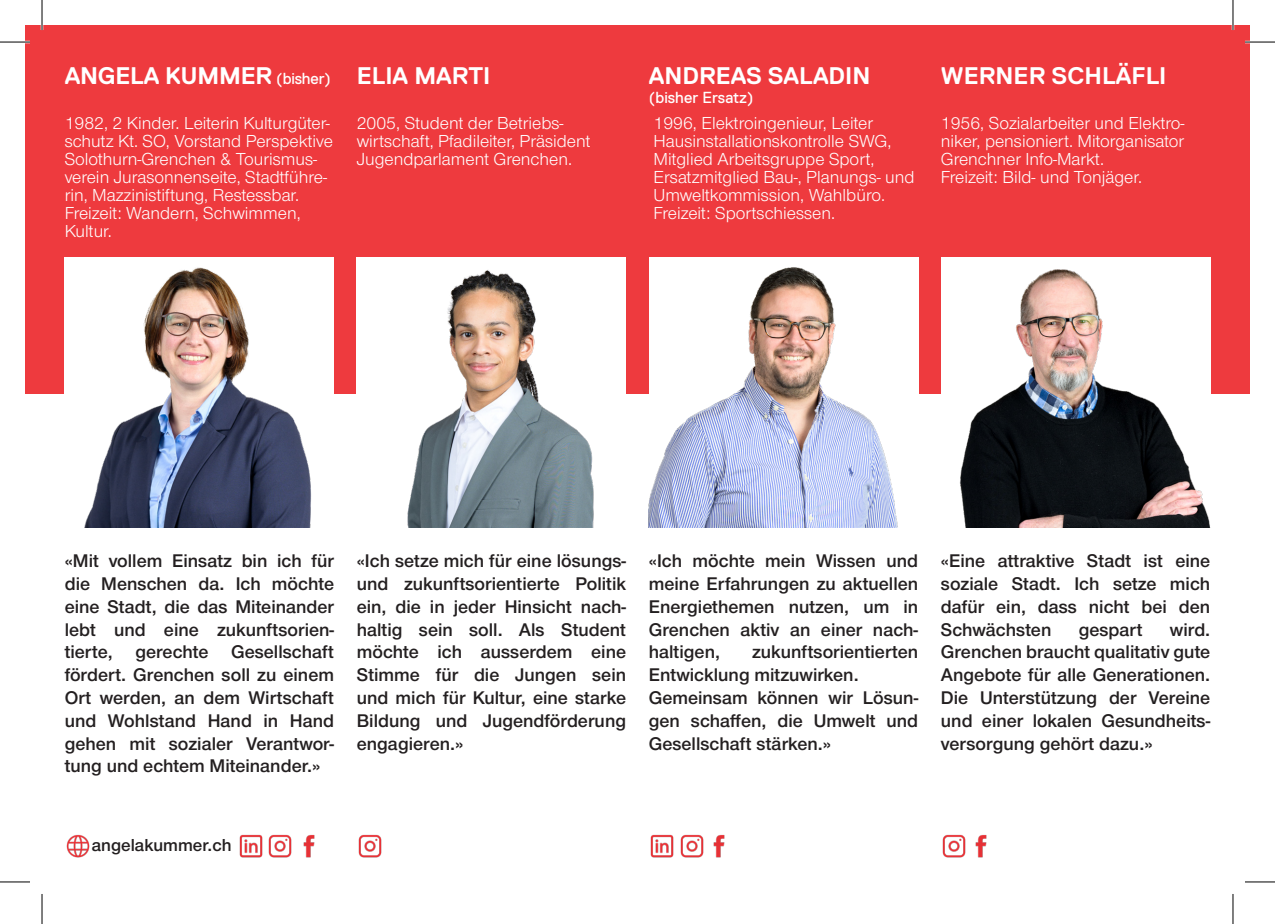
<style>
.page{position:relative;width:1275px;height:924px;background:#fff}
.page>*{position:absolute;margin:0;border:0;box-sizing:border-box;transform-origin:0 0}
.t1{font:700 24px "Replica";color:#fff}
.t2{font:19px/22.8px "Nimbus San Nov Sem Bol";color:#231f20;text-align:justify}
.t3{font:18px/18px "Nimbus San Nov";color:#fff}
.t4{font:18px "Nimbus San Nov Sem Bol";color:#231f20}
.t5{font:16px "Replica";color:#fff}
.s1{font-weight:400;font-size:16px}
</style>
<div class="page">
<div style="left:1233px;top:25px;width:17px;height:368px;background:#ee3a3e"></div>
<div style="left:25px;top:25px;width:1208px;height:368px;background:#ee3a3e"></div>
<img style="left:65px;top:257px;width:269px;height:270px">
<img style="left:357px;top:257px;width:269px;height:270px">
<img style="left:649px;top:257px;width:269px;height:270px">
<img style="left:941px;top:257px;width:269px;height:270px">
<img style="left:66px;top:834px;width:24px;height:24px">
<img style="left:303px;top:834px;width:12px;height:24px">
<img style="left:268px;top:834px;width:24px;height:24px">
<img style="left:239px;top:834px;width:24px;height:24px">
<img style="left:358px;top:834px;width:24px;height:24px">
<img style="left:680px;top:834px;width:45px;height:24px">
<img style="left:650px;top:834px;width:24px;height:24px">
<img style="left:942px;top:834px;width:45px;height:24px">
<hr style="left:0;top:41px;width:30px;height:2px;background:#fff">
<hr style="left:1245px;top:41px;width:30px;height:2px;background:#fff">
<hr style="left:41px;top:0;width:2px;height:30px;background:#fff">
<hr style="left:1231px;top:0;width:3px;height:30px;background:#fff">
<hr style="left:0;top:42px;width:30px;height:1px;background:#000">
<hr style="left:1245px;top:42px;width:30px;height:1px;background:#000">
<hr style="left:0;top:881px;width:30px;height:1px;background:#000">
<hr style="left:1245px;top:881px;width:30px;height:1px;background:#000">
<hr style="left:42px;top:0;width:1px;height:30px;background:#000">
<hr style="left:42px;top:893px;width:1px;height:30px;background:#000">
<hr style="left:1232px;top:0;width:1px;height:30px;background:#000">
<hr style="left:1232px;top:893px;width:1px;height:30px;background:#000">
<p class="t1" style="left:65px;top:62px;width:268px">ANGELA KUMMER <span class="s1">(bisher)</span></p>
<p class="t3" style="left:65px;top:114px;width:270px">1982, 2 Kinder. Leiterin Kulturgüter&shy;schutz Kt. SO, Vorstand Perspektive<br>Solothurn-Grenchen &amp; Tourismus&shy;verein Jurasonnenseite, Stadtführe&shy;rin, Mazzinistiftung, Restessbar.<br>Freizeit: Wandern, Schwimmen,<br>Kultur.</p>
<p class="t1" style="left:357px;top:62px;width:135px">ELIA MARTI</p>
<p class="t3" style="left:357px;top:114px;width:235px">2005, Student der Betriebs&shy;wirtschaft, Pfadileiter, Präsident<br>Jugendparlament Grenchen.</p>
<p class="t1" style="left:649px;top:62px;width:223px">ANDREAS SALADIN</p>
<p class="t5" style="left:649px;top:88px;width:106px">(bisher Ersatz)</p>
<p class="t3" style="left:653px;top:114px;width:262px">1996, Elektroingenieur, Leiter<br>Hausinstallationskontrolle SWG,<br>Mitglied Arbeitsgruppe Sport,<br>Ersatzmitglied Bau-, Planungs- und<br>Umweltkommission, Wahlbüro.<br>Freizeit: Sportschiessen.</p>
<p class="t1" style="left:941px;top:62px;width:227px">WERNER SCHLÄFLI</p>
<p class="t3" style="left:941px;top:114px;width:245px">1956, Sozialarbeiter und Elektro&shy;niker, pensioniert. Mitorganisator<br>Grenchner Info-Markt.<br>Freizeit: Bild- und Tonjäger.</p>
<p class="t2" style="left:65px;top:549px;width:271px">«Mit vollem Einsatz bin ich für die Menschen da. Ich möchte eine Stadt, die das Miteinander lebt und eine zukunftsorien&shy;tierte, gerechte Gesellschaft fördert. Grenchen soll zu einem Ort werden, an dem Wirtschaft und Wohlstand Hand in Hand gehen mit sozialer Verantwor&shy;tung und echtem Miteinander.»</p>
<p class="t2" style="left:357px;top:549px;width:271px">«Ich setze mich für eine lösungs&shy;und zukunftsorientierte Politik ein, die in jeder Hinsicht nach&shy;haltig sein soll. Als Student möchte ich ausserdem eine Stimme für die Jungen sein und mich für Kultur, eine starke Bildung und Jugendförderung engagieren.»</p>
<p class="t2" style="left:649px;top:549px;width:271px">«Ich möchte mein Wissen und meine Erfahrungen zu aktuellen Energiethemen nutzen, um in Grenchen aktiv an einer nach&shy;haltigen,</p>
<p class="t2" style="left:649px;top:640px;width:271px;text-align:left;text-indent:103px">zukunftsorientierten<br>Entwicklung mitzuwirken.<br>Gemeinsam können wir Lösun&shy;gen schaffen, die Umwelt und<br>Gesellschaft stärken.»</p>
<p class="t2" style="left:941px;top:549px;width:271px">«Eine attraktive Stadt ist eine soziale Stadt. Ich setze mich dafür ein, dass nicht bei den Schwächsten</p>
<p class="t2" style="left:941px;top:617px;width:271px;text-indent:229px">wird.<br>Grenchen braucht qualitativ gute Angebote für alle Generationen.<br>Die Unterstützung der Vereine und einer lokalen Gesundheits&shy;versorgung gehört dazu.»</p>
<p class="t2" style="left:1078px;top:617px;width:65px">gespart</p>
<p class="t4" style="left:92px;top:834px;width:141px">angelakummer.ch</p>
</div>
